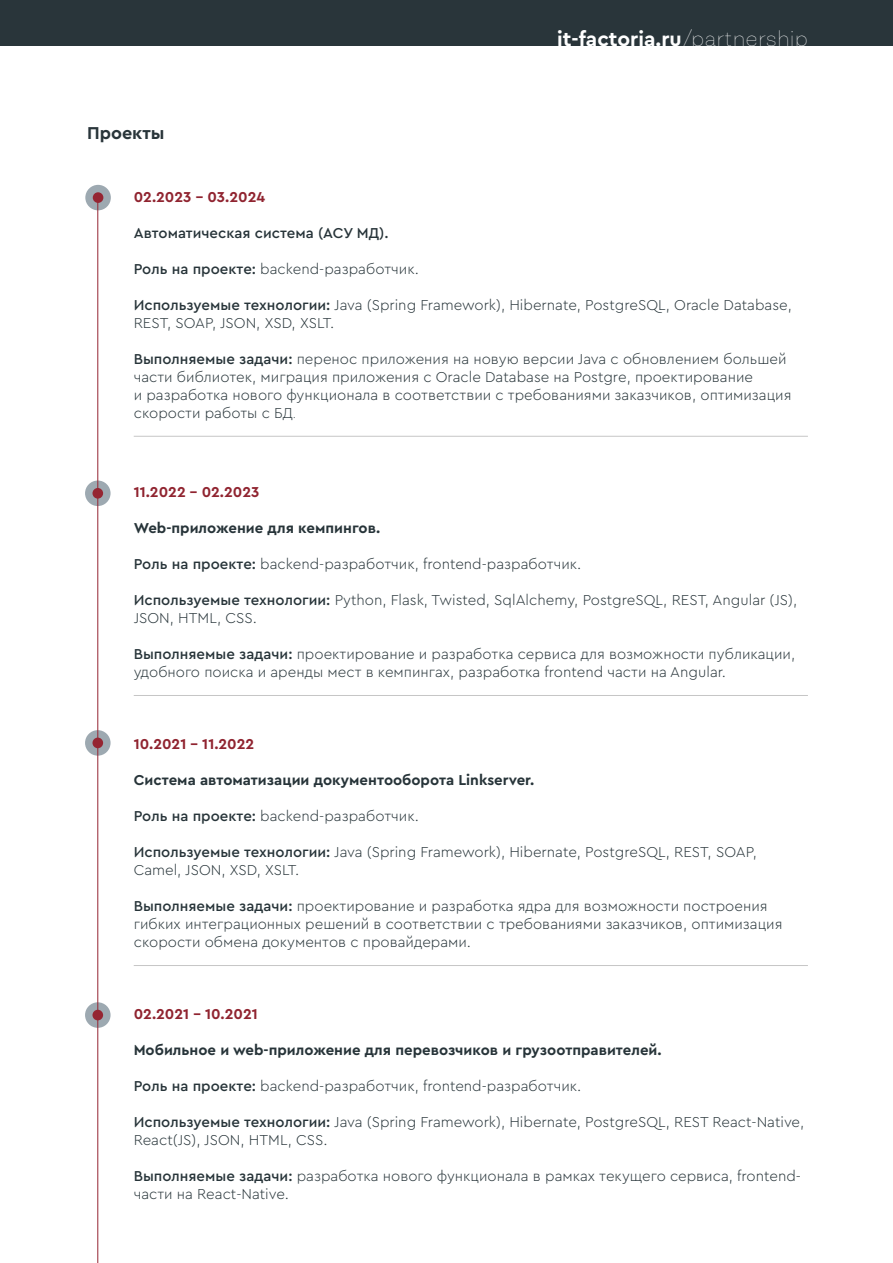
<style>
.page{position:relative;width:893px;height:1263px;background:#fff}
.page>*{position:absolute;margin:0;border:0;box-sizing:border-box;transform-origin:0 0}
.t1{font:700 21px "Cera Pro";color:#fff}
.t2{font:700 18px "Cera Pro";color:#29353a}
.t3{font:300 15px/18px "Cera Pro";color:#273439}
.t4{font:700 15px "Cera Pro";color:#273439}
.t5{font:700 15px "Cera Pro";color:#902430}
.t6{font:500 15px "Cera Pro";color:#273439}
.s1{font-family:"Closer Text";font-weight:100}
.s2{font-weight:500}
.s3{font-size:12px;color:#5a666a}
.s4{color:#263339}
</style>
<div class="page">
<div style="left:0;top:0;width:893px;height:46px;background:#29353a"></div>
<hr style="left:134px;top:436px;width:674px;height:1px;background:#c6c6c6">
<hr style="left:134px;top:695px;width:674px;height:1px;background:#c6c6c6">
<hr style="left:134px;top:965px;width:674px;height:1px;background:#c6c6c6">
<div style="left:85px;top:185px;width:26px;height:25px;background:#9da9b1;border-radius:50%"></div>
<div style="left:93px;top:192px;width:10px;height:11px;background:#952532;border-radius:50%"></div>
<div style="left:85px;top:1002px;width:26px;height:26px;background:#9da9b1;border-radius:50%"></div>
<div style="left:92px;top:1010px;width:11px;height:10px;background:#952532;border-radius:50%"></div>
<div style="left:85px;top:730px;width:26px;height:26px;background:#9da9b1;border-radius:50%"></div>
<div style="left:92px;top:738px;width:11px;height:10px;background:#952532;border-radius:50%"></div>
<div style="left:85px;top:480px;width:26px;height:26px;background:#9da9b1;border-radius:50%"></div>
<div style="left:92px;top:488px;width:11px;height:11px;background:#952532;border-radius:50%"></div>
<hr style="left:97px;top:198px;width:1px;height:1065px;background:#952532">
<p class="t2" style="left:87px;top:121px;width:79px">Проекты</p>
<h1 class="t1" style="left:557px;top:25px;width:252px">it-factoria.ru<span class="s1">/partnership</span></h1>
<p class="t5" style="left:134px;top:187px;width:133px">02.2023 – 03.2024</p>
<p class="t6" style="left:134px;top:223px;width:256px">Автоматическая система (АСУ МД).</p>
<p class="t3" style="left:134px;top:259px;width:287px"><span class="s2">Роль на проекте:</span> backend-разработчик.</p>
<p class="t3" style="left:134px;top:295px;width:660px"><span class="s2">Используемые технологии:</span> Java (Spring Framework), Hibernate, PostgreSQL, Oracle Database,<br>REST, SOAP, JSON, XSD, XSLT.</p>
<p class="t3" style="left:134px;top:349px;width:659px"><span class="s2">Выполняемые задачи:</span> перенос приложения на новую версии Java с обновлением большей части библиотек, миграция приложения с Oracle Database на Postgre, проектирование<br>и разработка нового функционала в соответствии с требованиями заказчиков, оптимизация скорости работы с БД<span class="s3">.</span></p>
<p class="t5" style="left:134px;top:482px;width:127px">11.2022 – 02.2023</p>
<p class="t4" style="left:134px;top:518px;width:248px">Web-приложение для кемпингов.</p>
<p class="t3" style="left:134px;top:554px;width:449px"><span class="s2">Роль на проекте:</span> backend-разработчик, frontend-разработчик.</p>
<p class="t3" style="left:134px;top:590px;width:665px"><span class="s2">Используемые технологии:</span> Python, Flask, Twisted, SqlAlchemy, PostgreSQL, REST, Angular (JS),<br>JSON, HTML, CSS.</p>
<p class="t3" style="left:134px;top:644px;width:663px"><span class="s2">Выполняемые задачи:</span> проектирование и разработка сервиса для возможности публикации, удобного поиска и аренды мест в кемпингах, разработка frontend части на Angular.</p>
<p class="t5" style="left:134px;top:734px;width:122px">10.2021 – 11.2022</p>
<p class="t4" style="left:134px;top:770px;width:402px">Система автоматизации документооборота Linkserver<span class="s4">.</span></p>
<p class="t3" style="left:134px;top:806px;width:287px"><span class="s2">Роль на проекте:</span> backend-разработчик.</p>
<p class="t3" style="left:134px;top:842px;width:625px"><span class="s2">Используемые технологии:</span> Java (Spring Framework), Hibernate, PostgreSQL, REST, SOAP,<br>Camel, JSON, XSD, XSLT.</p>
<p class="t3" style="left:134px;top:896px;width:650px"><span class="s2">Выполняемые задачи:</span> проектирование и разработка ядра для возможности построения гибких интеграционных решений в соответствии с требованиями заказчиков, оптимизация скорости обмена документов с провайдерами.</p>
<p class="t5" style="left:134px;top:1004px;width:126px">02.2021 – 10.2021</p>
<p class="t4" style="left:134px;top:1040px;width:529px">Мобильное и web-приложение для перевозчиков и грузоотправителей<span class="s4">.</span></p>
<p class="t3" style="left:134px;top:1076px;width:449px"><span class="s2">Роль на проекте:</span> backend-разработчик, frontend-разработчик.</p>
<p class="t3" style="left:134px;top:1112px;width:672px"><span class="s2">Используемые технологии:</span> Java (Spring Framework), Hibernate, PostgreSQL, REST React-Native,<br>React(JS), JSON, HTML, CSS.</p>
<p class="t3" style="left:134px;top:1166px;width:669px"><span class="s2">Выполняемые задачи:</span> разработка нового функционала в рамках текущего сервиса, frontend&shy;части на React-Native.</p>
</div>
